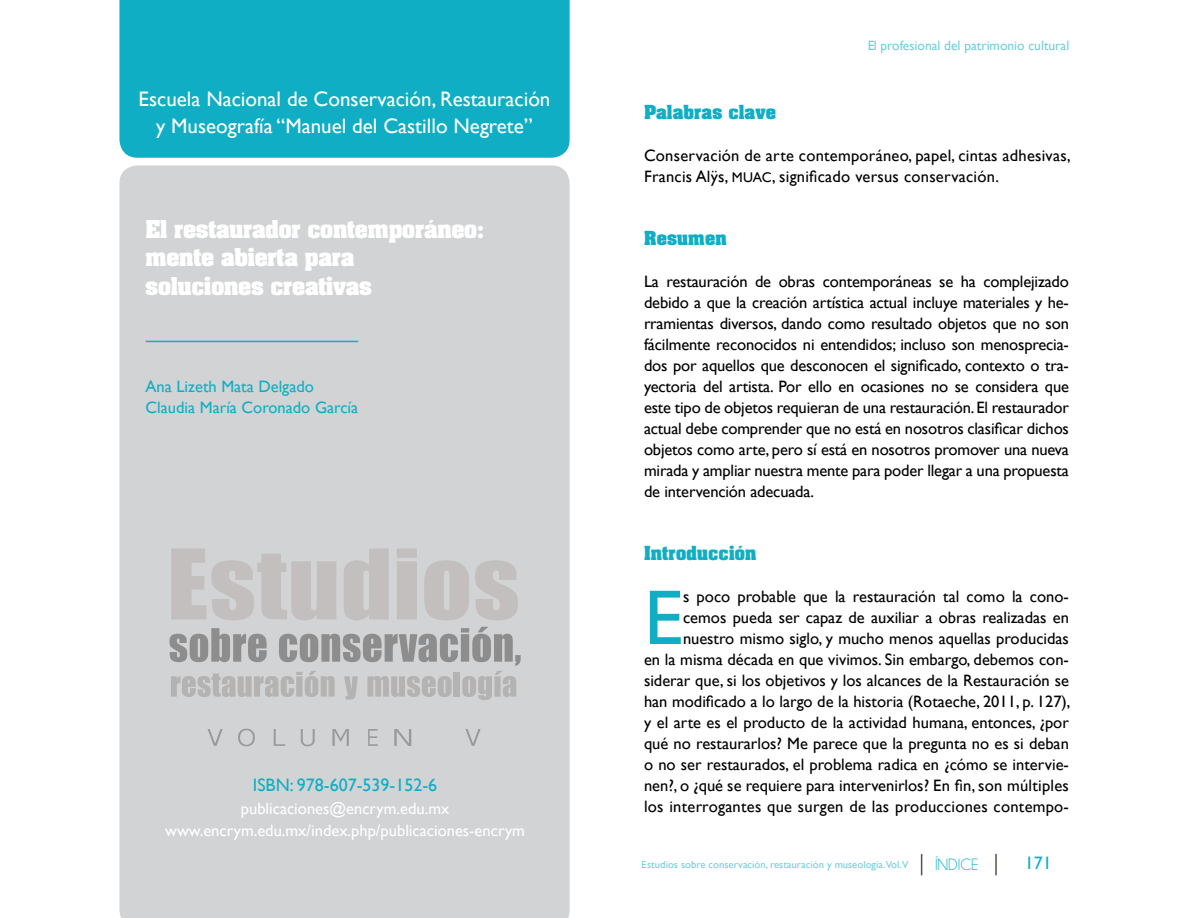
<style>
.page{position:relative;width:1188px;height:918px;background:#fff}
.page>*{position:absolute;margin:0;border:0;box-sizing:border-box;transform-origin:0 0}
.t1{font:78px "Gill Sans";color:#10aec4}
.t2{font:21px/27px "Gill Sans";color:#fff;text-align:center}
.t3{font:700 21px/28.5px "Aachen";letter-spacing:-.005em;color:#fff}
.t4{font:18px "Gill Sans";color:#10aec4}
.t5{font:16.5px/21px "Gill Sans";color:#000}
.t6{font:16.5px/22.5px "Gill Sans";color:#fff;text-align:center}
.t7{font:16.5px/21px "Gill Sans";color:#10aec4}
.t8{font:700 16.5px "Aachen";letter-spacing:.015em;color:#10aec4}
.t9{font:16.5px "Champagne&Limousines";color:#10aec4}
.t10{font:13.5px "Gill Sans";color:#10aec4}
.t11{font:10.5px "Gill Sans";color:#10aec4}
.s1{font-family:"Gill Sans MT SC850";font-size:14.1px}
</style>
<div class="page">
<hr style="left:995px;top:854px;width:2px;height:21px;background:#575146">
<svg style="left:921px;top:854px;width:1px;height:21px"></svg>
<div style="left:119px;top:165px;width:451px;height:753px;background:#d1d3d4"></div>
<div style="left:119px;top:0;width:451px;height:158px;background:#10aec4"></div>
<hr style="left:146px;top:341px;width:212px;height:1px;background:#10aec4">
<svg style="left:171px;top:549px;width:165px;height:71px;background:#c7c6c5"></svg>
<svg style="left:344px;top:549px;width:45px;height:71px;background:#c4c2c2"></svg>
<svg style="left:397px;top:549px;width:20px;height:70px"></svg>
<svg style="left:424px;top:560px;width:45px;height:60px;background:#c4c2c2"></svg>
<svg style="left:475px;top:560px;width:43px;height:60px;background:#c6c4c3"></svg>
<svg style="left:169px;top:627px;width:352px;height:73px;background:#bababb"></svg>
<svg style="left:238px;top:729px;width:17px;height:17px"></svg>
<svg style="left:208px;top:729px;width:15px;height:17px"></svg>
<svg style="left:274px;top:729px;width:11px;height:17px"></svg>
<svg style="left:301px;top:729px;width:14px;height:17px"></svg>
<svg style="left:332px;top:729px;width:17px;height:17px"></svg>
<svg style="left:368px;top:729px;width:10px;height:17px"></svg>
<svg style="left:394px;top:729px;width:17px;height:17px"></svg>
<svg style="left:465px;top:729px;width:16px;height:17px"></svg>
<p class="t2" style="left:139px;top:85px;width:413px">Escuela Nacional de Conservación, Restauración y Museografía “Manuel del Castillo Negrete”</p>
<p class="t3" style="left:146px;top:214px;width:340px">El restaurador contemporáneo: mente abierta para<br>soluciones creativas</p>
<p class="t7" style="left:146px;top:376px;width:214px">Ana Lizeth Mata Delgado<br>Claudia María Coronado García</p>
<p class="t4" style="left:253px;top:775px;width:186px">ISBN: 978-607-539-152-6</p>
<p class="t6" style="left:165px;top:797px;width:361px">publicaciones@encrym.edu.mx www.encrym.edu.mx/index.php/publicaciones-encrym</p>
<p class="t10" style="left:867px;top:38px;width:204px">El profesional del patrimonio cultural</p>
<p class="t8" style="left:644px;top:100px;width:133px">Palabras clave</p>
<p class="t5" style="left:644px;top:145px;width:428px">Conservación de arte contemporáneo, papel, cintas adhesivas,<br>Francis Alÿs, <span class="s1">MUAC</span>, significado versus conservación.</p>
<p class="t8" style="left:644px;top:226px;width:84px">Resumen</p>
<p class="t5" style="left:644px;top:271px;width:427px;text-align:justify">La restauración de obras contemporáneas se ha complejizado debido a que la creación artística actual incluye materiales y he&shy;rramientas diversos, dando como resultado objetos que no son fácilmente reconocidos ni entendidos; incluso son menosprecia&shy;dos por aquellos que desconocen el significado, contexto o tra&shy;yectoria del artista. Por ello en ocasiones no se considera que este tipo de objetos requieran de una restauración. El restaurador actual debe comprender que no está en nosotros clasificar dichos objetos como arte, pero sí está en nosotros promover una nueva mirada y ampliar nuestra mente para poder llegar a una propuesta de intervención adecuada.</p>
<p class="t8" style="left:644px;top:541px;width:114px">Introducción</p>
<h1 class="t1" style="left:644px;top:572px;width:41px">E</h1>
<p class="t5" style="left:644px;top:586px;width:428px;text-align:right">s poco probable que la restauración tal como la cono&shy;cemos pueda ser capaz de auxiliar a obras realizadas en nuestro mismo siglo, y mucho menos aquellas producidas<br>en la misma década en que vivimos. Sin embargo, debemos con&shy;siderar que, si los objetivos y los alcances de la Restauración se han modificado a lo largo de la historia (Rotaeche, 2011, p. 127), y el arte es el producto de la actividad humana, entonces, ¿por qué no restaurarlos? Me parece que la pregunta no es si deban o no ser restaurados, el problema radica en ¿cómo se intervie&shy;nen?, o ¿qué se requiere para intervenirlos? En fin, son múltiples los interrogantes que surgen de las producciones contempo-</p>
<p class="t11" style="left:642px;top:859px;width:268px">Estudios sobre conservación, restauración y museología.Vol.V</p>
<p class="t9" style="left:935px;top:856px;width:45px">ÍNDICE</p>
<p class="t4" style="left:1025px;top:853px;width:28px">171</p>
</div>
